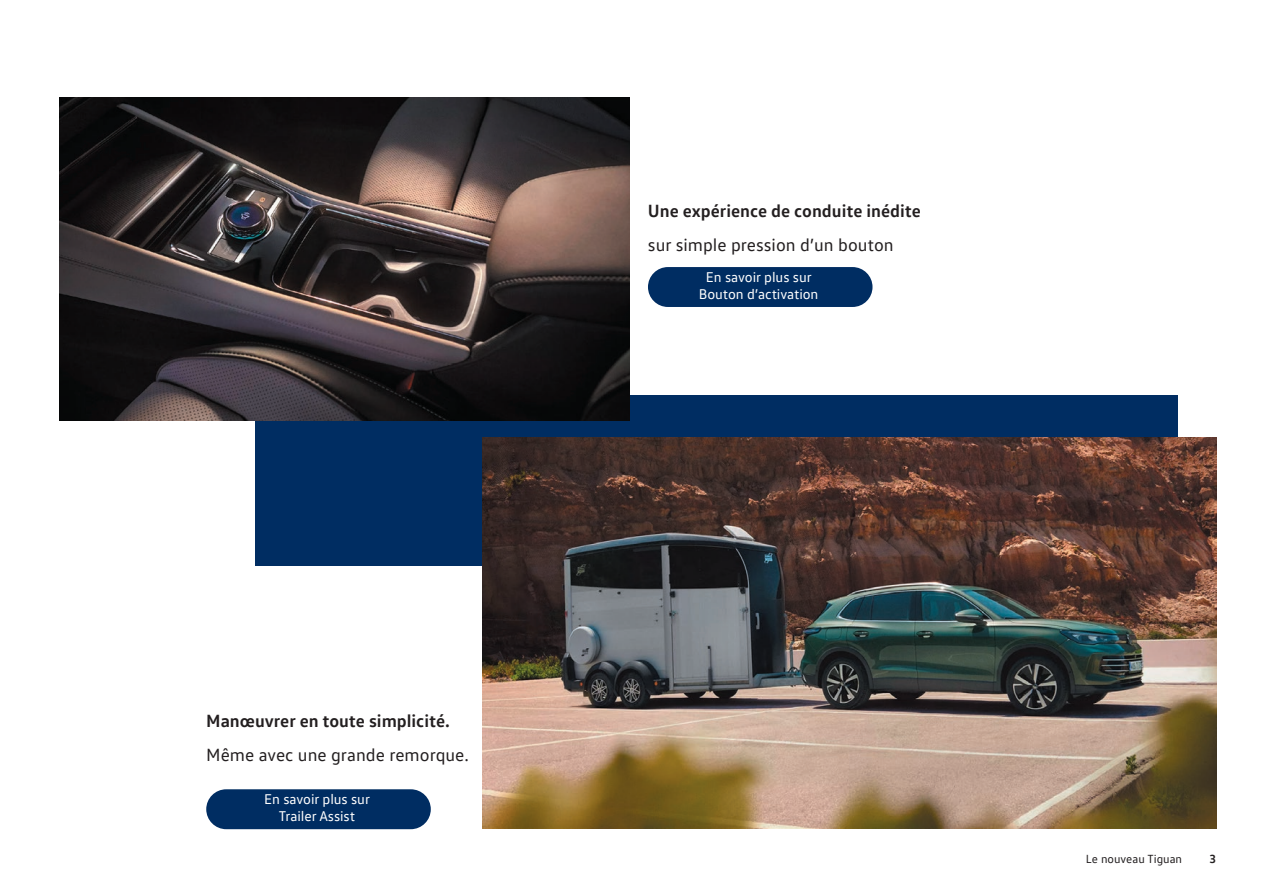
<style>
.page{position:relative;width:1263px;height:893px;background:#fff}
.page>*{position:absolute;margin:0;border:0;box-sizing:border-box;transform-origin:0 0}
.t1{font:700 18px "VW Text";color:#231f20}
.t2{font:18px "VW Text";color:#231f20}
.t3{font:14.4px/17.2px "VW Text";letter-spacing:-.005em;color:#fff;text-align:center}
.t4{font:12px "VW Text";color:#231f20}
.t5{font:700 12px "VW Text";color:#231f20}
</style>
<div class="page">
<div style="left:255px;top:395px;width:923px;height:171px;background:#002d62"></div>
<img style="left:483px;top:438px;width:733px;height:391px">
<img style="left:60px;top:98px;width:569px;height:323px">
<div style="left:206px;top:789px;width:225px;height:40px;background:#002d62;border-radius:20px"></div>
<div style="left:648px;top:267px;width:224px;height:40px;background:#002d62;border-radius:20px"></div>
<p class="t1" style="left:206px;top:709px;width:245px">Manœuvrer en toute simplicité.</p>
<p class="t2" style="left:206px;top:744px;width:264px">Même avec une grande remorque.</p>
<p class="t3" style="left:264px;top:790px;width:107px">En savoir plus sur<br>Trailer Assist</p>
<p class="t1" style="left:648px;top:199px;width:274px">Une expérience de conduite inédite</p>
<p class="t2" style="left:648px;top:234px;width:247px">sur simple pression d’un bouton</p>
<p class="t3" style="left:699px;top:268px;width:121px">En savoir plus sur<br>Bouton d’activation</p>
<p class="t4" style="left:1086px;top:852px;width:98px">Le nouveau Tiguan</p>
<p class="t5" style="left:1209px;top:851px;width:8px">3</p>
</div>
